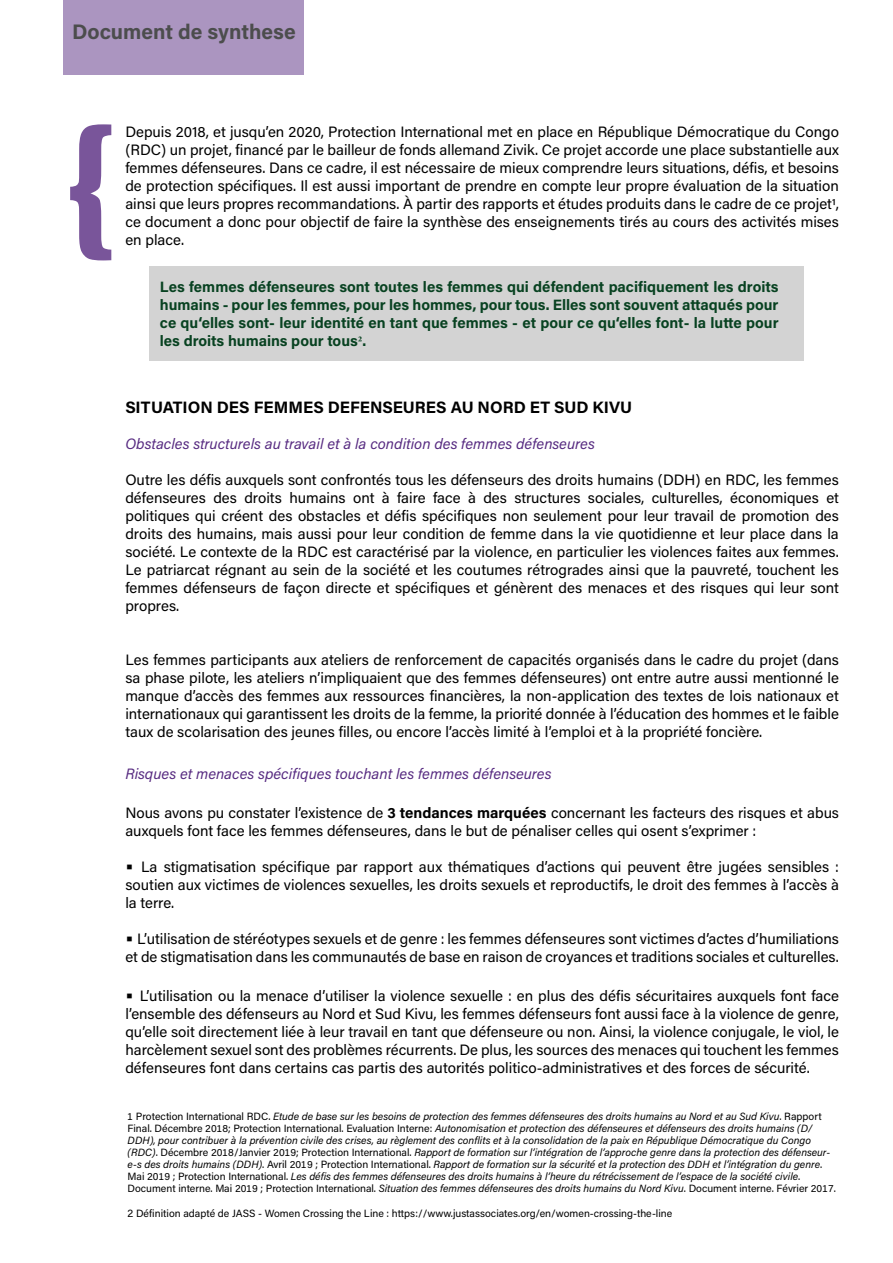
<style>
.page{position:relative;width:893px;height:1263px;background:#fff}
.page>*{position:absolute;margin:0;border:0;box-sizing:border-box;transform-origin:0 0}
.t1{font:700 21px "Acumin Pro";color:#4c4d4d}
.t2{font:700 16.5px "Acumin Pro";color:#000}
.t3{font:15px/18px "Acumin Pro";color:#000;text-align:justify}
.t4{font:700 15px/18px "Acumin Pro";color:#084221;text-align:justify}
.t5{font:italic 15px "Acumin Pro";color:#572b81}
.t6{font:italic 10.5px/12px "Acumin Pro";color:#000}
.t7{font:10.5px "Acumin Pro";color:#000}
.s1{font-family:"Minion Pro Bold Disp";font-weight:400}
.s2{font-weight:700}
.s3{font-weight:700;font-size:19.5px}
.s4{font-style:normal}
</style>
<div class="page">
<div style="left:64px;top:0;width:240px;height:74px;background:#ab95c0"></div>
<svg style="left:70px;top:124px;width:41px;height:136px"></svg>
<div style="left:149px;top:266px;width:655px;height:95px;background:#d3d3d3"></div>
<h1 class="t1" style="left:72px;top:16px;width:225px">Document de synthese</h1>
<p class="t3" style="left:125px;top:122px;width:715px">Depuis 2018, et jusqu’en 2020, Protection International met en place en République Démocratique du Congo (RDC) un projet, financé par le bailleur de fonds allemand Zivik. Ce projet accorde une place substantielle aux femmes défenseures. Dans ce cadre, il est nécessaire de mieux comprendre leurs situations, défis, et besoins de protection spécifiques. Il est aussi important de prendre en compte leur propre évaluation de la situation ainsi que leurs propres recommandations. À partir des rapports et études produits dans le cadre de ce projet1, ce document a donc pour objectif de faire la synthèse des enseignements tirés au cours des activités mises en place.</p>
<p class="t4" style="left:160px;top:277px;width:620px">Les femmes défenseures sont toutes les femmes qui défendent pacifiquement les droits humains - pour les femmes, pour les hommes, pour tous. Elles sont souvent attaqués pour ce qu‘elles sont- leur identité en tant que femmes - et pour ce qu‘elles font- la lutte pour les droits humains pour tous<span class="s1">2</span>.</p>
<p class="t2" style="left:125px;top:396px;width:508px">SITUATION DES FEMMES DEFENSEURES AU NORD ET SUD KIVU</p>
<p class="t5" style="left:125px;top:433px;width:471px">Obstacles structurels au travail et à la condition des femmes défenseures</p>
<p class="t3" style="left:125px;top:470px;width:715px">Outre les défis auxquels sont confrontés tous les défenseurs des droits humains (DDH) en RDC, les femmes défenseures des droits humains ont à faire face à des structures sociales, culturelles, économiques et politiques qui créent des obstacles et défis spécifiques non seulement pour leur travail de promotion des droits des humains, mais aussi pour leur condition de femme dans la vie quotidienne et leur place dans la société. Le contexte de la RDC est caractérisé par la violence, en particulier les violences faites aux femmes.<br>Le patriarcat régnant au sein de la société et les coutumes rétrogrades ainsi que la pauvreté, touchent les femmes défenseurs de façon directe et spécifiques et génèrent des menaces et des risques qui leur sont propres.</p>
<p class="t3" style="left:125px;top:650px;width:715px">Les femmes participants aux ateliers de renforcement de capacités organisés dans le cadre du projet (dans sa phase pilote, les ateliers n’impliquaient que des femmes défenseures) ont entre autre aussi mentionné le manque d’accès des femmes aux ressources financières, la non-application des textes de lois nationaux et internationaux qui garantissent les droits de la femme, la priorité donnée à l’éducation des hommes et le faible taux de scolarisation des jeunes filles, ou encore l’accès limité à l’emploi et à la propriété foncière.</p>
<p class="t5" style="left:125px;top:763px;width:428px">Risques et menaces spécifiques touchant les femmes défenseures</p>
<p class="t3" style="left:125px;top:803px;width:715px">Nous avons pu constater l’existence de <span class="s2">3 tendances marquées</span> concernant les facteurs des risques et abus auxquels font face les femmes défenseures, dans le but de pénaliser celles qui osent s’exprimer :</p>
<p class="t3" style="left:125px;top:857px;width:715px"><span class="s3">•</span> La stigmatisation spécifique par rapport aux thématiques d’actions qui peuvent être jugées sensibles : soutien aux victimes de violences sexuelles, les droits sexuels et reproductifs, le droit des femmes à l’accès à la terre.</p>
<p class="t3" style="left:125px;top:929px;width:715px"><span class="s3">•</span> L’utilisation de stéréotypes sexuels et de genre : les femmes défenseures sont victimes d’actes d’humiliations et de stigmatisation dans les communautés de base en raison de croyances et traditions sociales et culturelles.</p>
<p class="t3" style="left:125px;top:986px;width:715px"><span class="s3">•</span> L’utilisation ou la menace d’utiliser la violence sexuelle : en plus des défis sécuritaires auxquels font face l’ensemble des défenseurs au Nord et Sud Kivu, les femmes défenseurs font aussi face à la violence de genre, qu’elle soit directement liée à leur travail en tant que défenseure ou non. Ainsi, la violence conjugale, le viol, le harcèlement sexuel sont des problèmes récurrents. De plus, les sources des menaces qui touchent les femmes défenseures font dans certains cas partis des autorités politico-administratives et des forces de sécurité.</p>
<p class="t6" style="left:128px;top:1109px;width:710px"><span class="s4">1 Protection International RDC.</span> Etude de base sur les besoins de protection des femmes défenseures des droits humains au Nord et au Sud Kivu<span class="s4">. Rapport Final. Décembre 2018; Protection International. Evaluation Interne:</span> Autonomisation et protection des défenseures et défenseurs des droits humains (D/ DDH), pour contribuer à la prévention civile des crises, au règlement des conflits et à la consolidation de la paix en République Démocratique du Congo (RDC)<span class="s4">. Décembre 2018/Janvier 2019; Protection International.</span> Rapport de formation sur l’intégration de l’approche genre dans la protection des défenseur&shy;e-s des droits humains (DDH)<span class="s4">. Avril 2019 ; Protection International.</span> Rapport de formation sur la sécurité et la protection des DDH et l’intégration du genre<span class="s4">.<br>Mai 2019 ; Protection International.</span> Les défis des femmes défenseures des droits humains à l’heure du rétrécissement de l’espace de la société civile<span class="s4">.<br>Document interne. Mai 2019 ; Protection International.</span> Situation des femmes défenseures des droits humains du Nord Kivu<span class="s4">. Document interne. Février 2017.</span></p>
<p class="t7" style="left:128px;top:1206px;width:546px">2 Définition adapté de JASS - Women Crossing the Line : https://www.justassociates.org/en/women-crossing-the-line</p>
</div>
